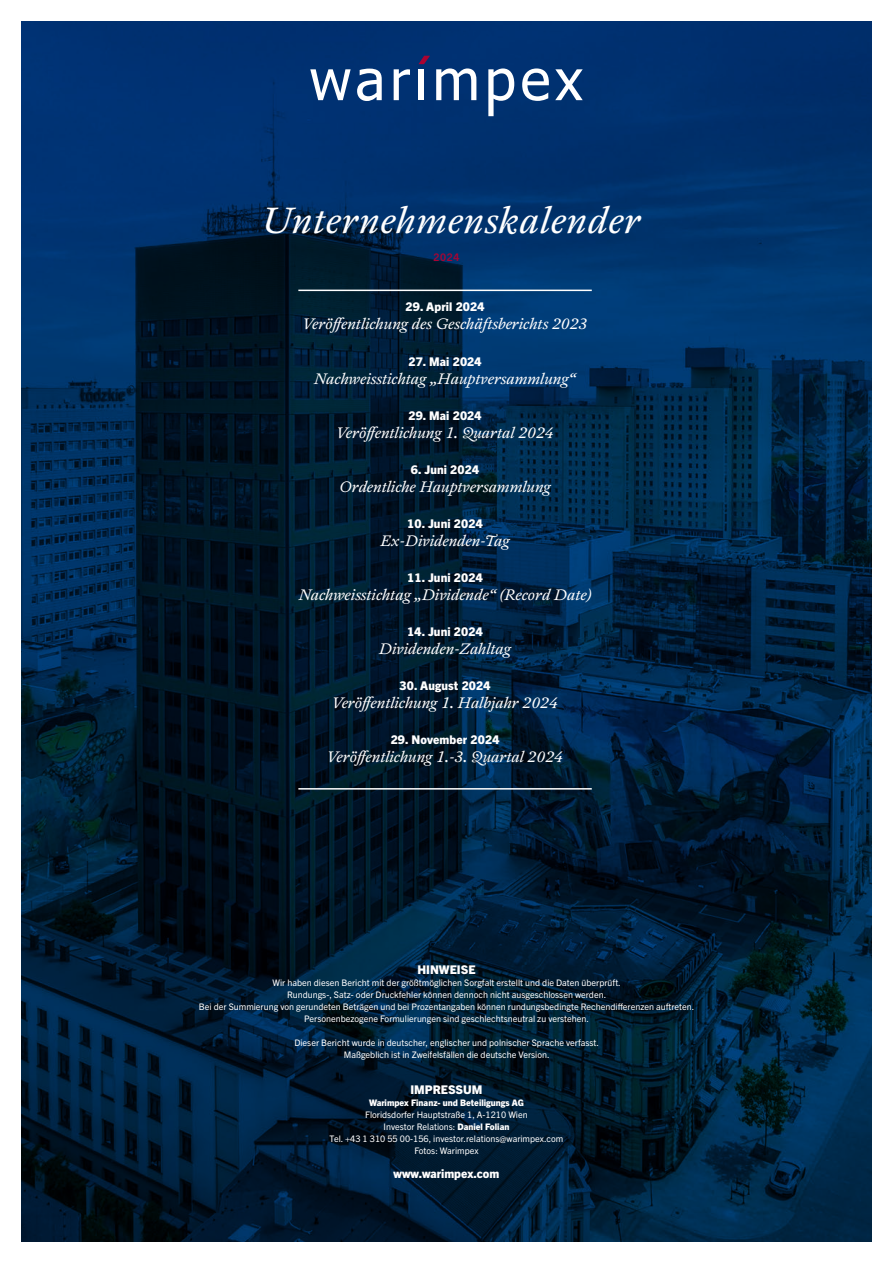
<style>
.page{position:relative;width:893px;height:1263px;background:#fff}
.page>*{position:absolute;margin:0;border:0;box-sizing:border-box;transform-origin:0 0}
.t1{font:italic 300 36px "Antwerp";letter-spacing:.02em;color:#fff}
.t2{font:italic 300 15px "Antwerp";color:#fff}
.t3{font:800 12px "Trade Gothic Next LT Pro";letter-spacing:.01em;color:#fff}
.t4{font:700 10.5px "Trade Gothic Next LT Pro";color:#a90332}
.t5{font:9px/12px "Trade Gothic Next LT Pro";color:#fff;text-align:center}
.t6{font:800 9px "Trade Gothic Next LT Pro";color:#fff}
.s1{font-weight:800}
</style>
<div class="page">
<img style="left:21px;top:21px;width:851px;height:1221px">
<svg style="left:310px;top:69px;width:41px;height:31px"></svg>
<svg style="left:357px;top:69px;width:25px;height:32px"></svg>
<svg style="left:394px;top:69px;width:16px;height:31px"></svg>
<div style="left:419px;top:69px;width:5px;height:31px;background:#fff"></div>
<svg style="left:436px;top:68px;width:40px;height:32px"></svg>
<svg style="left:488px;top:68px;width:26px;height:48px"></svg>
<svg style="left:522px;top:68px;width:27px;height:33px"></svg>
<svg style="left:555px;top:69px;width:28px;height:31px"></svg>
<svg style="left:418px;top:56px;width:12px;height:8px"></svg>
<hr style="left:298px;top:290px;width:294px;height:1px;background:#fff">
<hr style="left:298px;top:788px;width:294px;height:1px;background:#fff">
<h1 class="t1" style="left:262px;top:197px;width:381px">Unternehmenskalender</h1>
<p class="t4" style="left:433px;top:250px;width:27px">2024</p>
<h3 class="t3" style="left:405px;top:299px;width:81px">29. April 2024</h3>
<h2 class="t2" style="left:303px;top:315px;width:286px">Veröffentlichung des Geschäftsberichts 2023</h2>
<h3 class="t3" style="left:408px;top:353px;width:75px">27. Mai 2024</h3>
<h2 class="t2" style="left:314px;top:369px;width:263px">Nachweisstichtag „Hauptversammlung“</h2>
<h3 class="t3" style="left:408px;top:407px;width:75px">29. Mai 2024</h3>
<h2 class="t2" style="left:336px;top:423px;width:219px">Veröffentlichung 1. Quartal 2024</h2>
<h3 class="t3" style="left:411px;top:461px;width:70px">6. Juni 2024</h3>
<h2 class="t2" style="left:339px;top:477px;width:213px">Ordentliche Hauptversammlung</h2>
<h3 class="t3" style="left:407px;top:515px;width:77px">10. Juni 2024</h3>
<h2 class="t2" style="left:381px;top:531px;width:131px">Ex-Dividenden-Tag</h2>
<h3 class="t3" style="left:407px;top:569px;width:77px">11. Juni 2024</h3>
<h2 class="t2" style="left:299px;top:585px;width:294px">Nachweisstichtag „Dividende“ (Record Date)</h2>
<h3 class="t3" style="left:407px;top:623px;width:77px">14. Juni 2024</h3>
<h2 class="t2" style="left:379px;top:639px;width:133px">Dividenden-Zahltag</h2>
<h3 class="t3" style="left:399px;top:677px;width:93px">30. August 2024</h3>
<h2 class="t2" style="left:332px;top:693px;width:227px">Veröffentlichung 1. Halbjahr 2024</h2>
<h3 class="t3" style="left:391px;top:731px;width:110px">29. November 2024</h3>
<h2 class="t2" style="left:327px;top:747px;width:237px">Veröffentlichung 1.-3. Quartal 2024</h2>
<h3 class="t3" style="left:417px;top:961px;width:59px">HINWEISE</h3>
<p class="t5" style="left:199px;top:976px;width:497px">Wir haben diesen Bericht mit der größtmöglichen Sorgfalt erstellt und die Daten überprüft.<br>Rundungs-, Satz- oder Druckfehler können dennoch nicht ausgeschlossen werden.<br>Bei der Summierung von gerundeten Beträgen und bei Prozentangaben können rundungsbedingte Rechendifferenzen auftreten.<br>Personenbezogene Formulierungen sind geschlechtsneutral zu verstehen.</p>
<p class="t5" style="left:294px;top:1036px;width:306px">Dieser Bericht wurde in deutscher, englischer und polnischer Sprache verfasst.<br>Maßgeblich ist in Zweifelsfällen die deutsche Version.</p>
<h3 class="t3" style="left:410px;top:1081px;width:74px">IMPRESSUM</h3>
<p class="t6" style="left:369px;top:1096px;width:156px">Warimpex Finanz- und Beteiligungs AG</p>
<p class="t5" style="left:330px;top:1108px;width:235px">Floridsdorfer Hauptstraße 1, A-1210 Wien<br>Investor Relations: <span class="s1">Daniel Folian<br></span>Tel. +43 1 310 55 00-156, investor.relations@warimpex.com Fotos: Warimpex</p>
<h3 class="t3" style="left:394px;top:1165px;width:107px">www.warimpex.com</h3>
</div>
